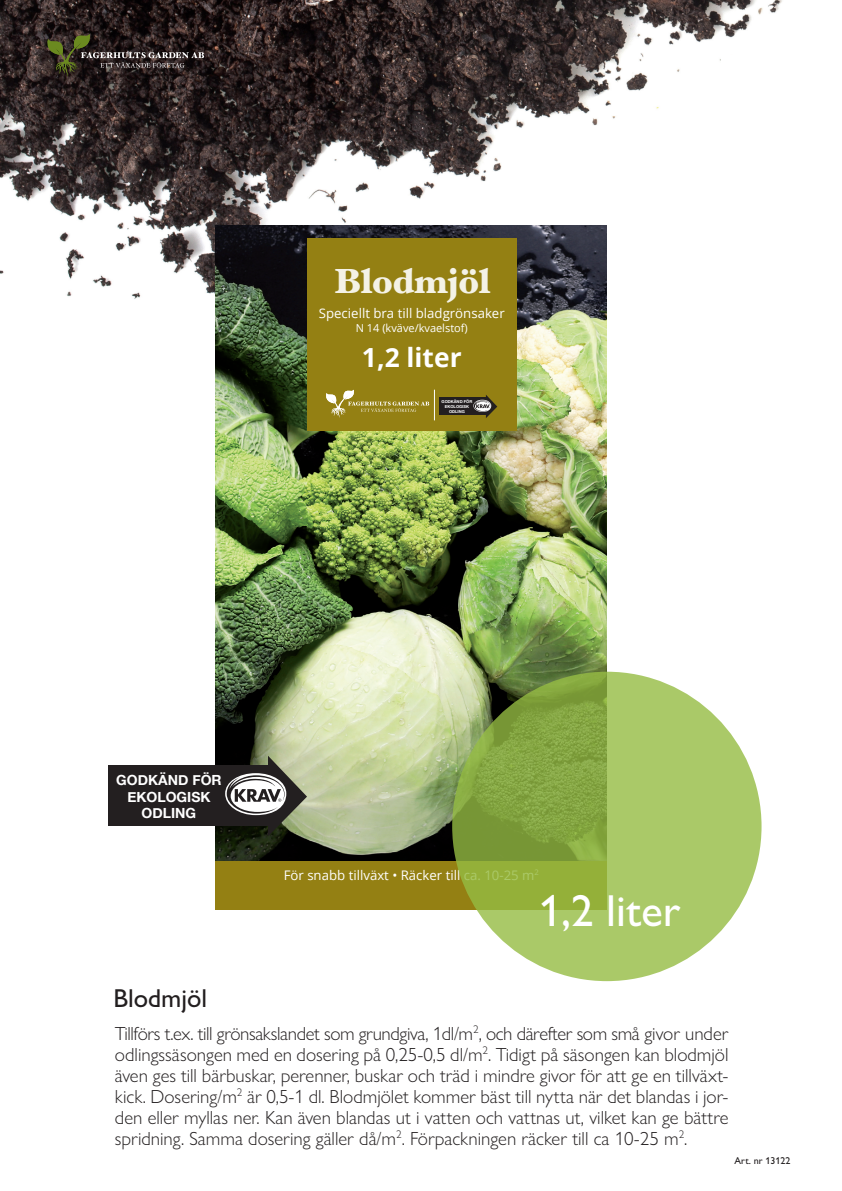
<style>
.page{position:relative;width:842px;height:1191px;background:#fff}
.page>*{position:absolute;margin:0;border:0;box-sizing:border-box;transform-origin:0 0}
.t1{font:500 45px "Gill Sans Nova";color:#fff}
.t2{font:900 34.9px "Hoefler Text";color:#fff}
.t3{font:700 26.4px "Open Sans";color:#fff}
.t4{font:500 26px "Gill Sans Nova";color:#231f20}
.t5{font:300 19px/21px "Gill Sans Nova";color:#231f20;text-align:justify}
.t6{font:700 14px/16.8px "Helvetica Neue";color:#fff;text-align:center}
.t7{font:13.2px "Open Sans";color:#fff}
.t8{font:11px "Open Sans";color:#fff}
.t9{font:500 10px "Gill Sans Nova";color:#231f20}
.t10{font:700 4.1px/4.9px "Helvetica Neue";color:#fff;text-align:center}
</style>
<div class="page">
<img style="left:1px;top:0;width:781px;height:313px">
<img style="left:216px;top:225px;width:391px;height:636px">
<div style="left:307px;top:238px;width:210px;height:193px;background:#948013"></div>
<svg style="left:326px;top:390px;width:103px;height:28px"></svg>
<hr style="left:434px;top:390px;width:1px;height:30px;background:#fff">
<div style="left:439px;top:397px;width:47px;height:18px;background:#231f20"></div>
<svg style="left:474px;top:395px;width:23px;height:23px"></svg>
<div style="left:216px;top:861px;width:391px;height:48px;background:#948013"></div>
<svg style="left:48px;top:34px;width:156px;height:43px;background:#383129"></svg>
<svg style="left:452px;top:671px;width:309px;height:310px;background:#9aba56"></svg>
<div style="left:108px;top:765px;width:161px;height:60px;background:#231f20"></div>
<svg style="left:227px;top:755px;width:80px;height:81px"></svg>
<h2 class="t2" style="left:333px;top:260px;width:158px">Blodmjöl</h2>
<p class="t7" style="left:319px;top:304px;width:187px">Speciellt bra till bladgrönsaker</p>
<p class="t8" style="left:356px;top:320px;width:114px">N 14 (kväve/kvaelstof)</p>
<h3 class="t3" style="left:362px;top:339px;width:101px">1,2 liter</h3>
<p class="t10" style="left:442px;top:399px;width:32px">GODKÄND FÖR<br>EKOLOGISK<br>ODLING</p>
<p class="t6" style="left:116px;top:772px;width:107px">GODKÄND FÖR<br>EKOLOGISK<br>ODLING</p>
<h3 class="t4" style="left:113px;top:982px;width:95px">Blodmjöl</h3>
<p class="t7" style="left:284px;top:865px;width:257px">För snabb tillväxt • Räcker till ca. 10-25 m<sup>2</sup></p>
<h1 class="t1" style="left:539px;top:883px;width:143px">1,2 liter</h1>
<p class="t5" style="left:115px;top:1022px;width:615px">Tillförs t.ex. till grönsakslandet som grundgiva, 1dl/m<sup>2</sup>, och därefter som små givor under odlingssäsongen med en dosering på 0,25-0,5 dl/m<sup>2</sup>. Tidigt på säsongen kan blodmjöl även ges till bärbuskar, perenner, buskar och träd i mindre givor för att ge en tillväxt&shy;kick. Dosering/m<sup>2</sup> är 0,5-1 dl. Blodmjölet kommer bäst till nytta när det blandas i jor&shy;den eller myllas ner. Kan även blandas ut i vatten och vattnas ut, vilket kan ge bättre spridning. Samma dosering gäller då/m<sup>2</sup>. Förpackningen räcker till ca 10-25 m<sup>2</sup>.</p>
<p class="t9" style="left:734px;top:1154px;width:58px">Art. nr 13122</p>
</div>
